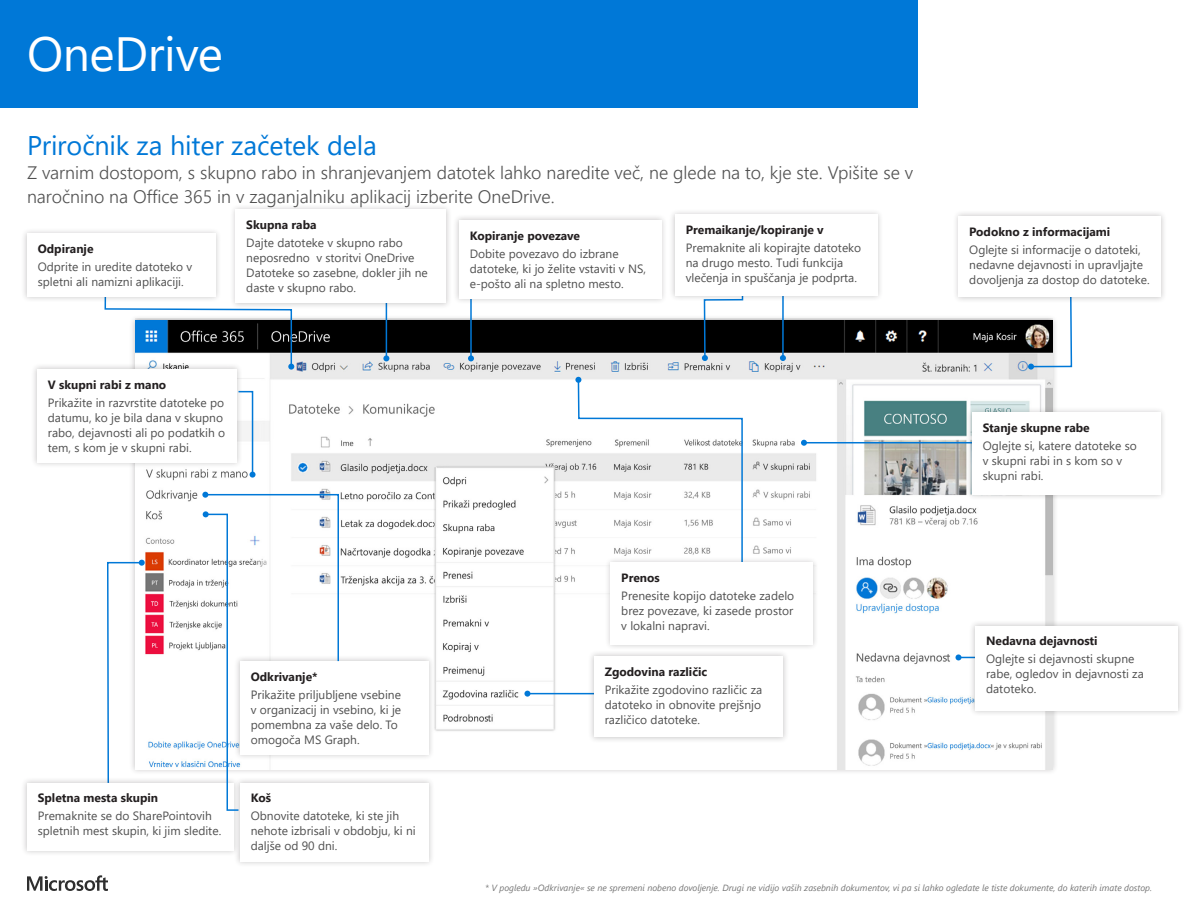
<style>
.page{position:relative;width:1188px;height:918px;background:#fff}
.page>*{position:absolute;margin:0;border:0;box-sizing:border-box;transform-origin:0 0}
.t1{font:48px "Segoe UI";letter-spacing:-.005em;color:#fff}
.Page_Head{font:27px "Segoe UI";letter-spacing:-.005em;color:#0078d7}
.Page_Subhead{font:300 18px/24px "Segoe UI";color:#505050}
.Text_Box_Copy{font:12px/15px "Segoe UI";color:#505050}
.Text_Box_Head{font:700 12px "Segoe UI";color:#231f20}
.Text_Box_Copy-2{font:italic 9px "Segoe UI";color:#767676}
</style>
<div class="page">
<div style="left:0;top:0;width:918px;height:108px;background:#0078d7"></div>
<svg style="left:27px;top:875px;width:81px;height:16px"></svg>
<div style="left:129px;top:314px;width:930px;height:462px;background:#231f20;opacity:.25"></div>
<img style="left:135px;top:320px;width:918px;height:449px">
<svg style="left:702px;top:302px;width:42px;height:59px"></svg>
<svg style="left:575px;top:377px;width:169px;height:187px"></svg>
<hr style="left:386px;top:297px;width:1px;height:61px;background:#0078d7">
<svg style="left:383px;top:355px;width:6px;height:6px"></svg>
<hr style="left:470px;top:297px;width:2px;height:61px;background:#0078d7">
<svg style="left:468px;top:355px;width:6px;height:6px"></svg>
<svg style="left:1028px;top:303px;width:45px;height:67px"></svg>
<svg style="left:104px;top:303px;width:190px;height:67px"></svg>
<hr style="left:958px;top:657px;width:38px;height:1px;background:#0078d7">
<svg style="left:956px;top:654px;width:6px;height:6px"></svg>
<hr style="left:804px;top:442px;width:186px;height:1px;background:#0078d7">
<svg style="left:801px;top:440px;width:6px;height:6px"></svg>
<hr style="left:527px;top:693px;width:79px;height:1px;background:#0078d7">
<svg style="left:524px;top:691px;width:6px;height:6px"></svg>
<hr style="left:782px;top:291px;width:2px;height:67px;background:#0078d7">
<svg style="left:780px;top:355px;width:6px;height:6px"></svg>
<div style="left:588px;top:650px;width:201px;height:93px;background:#231f20;opacity:.25"></div>
<div style="left:594px;top:656px;width:189px;height:81px;background:#fff"></div>
<div style="left:604px;top:557px;width:215px;height:94px;background:#231f20;opacity:.25"></div>
<div style="left:610px;top:563px;width:203px;height:82px;background:#fff"></div>
<div style="left:21px;top:228px;width:201px;height:75px;background:#231f20;opacity:.25"></div>
<div style="left:27px;top:234px;width:189px;height:63px;background:#fff"></div>
<div style="left:229px;top:204px;width:223px;height:105px;background:#231f20;opacity:.25"></div>
<div style="left:236px;top:210px;width:210px;height:93px;background:#fff"></div>
<div style="left:453px;top:214px;width:214px;height:91px;background:#231f20;opacity:.25"></div>
<div style="left:459px;top:220px;width:202px;height:78px;background:#fff"></div>
<div style="left:669px;top:208px;width:215px;height:94px;background:#231f20;opacity:.25"></div>
<div style="left:675px;top:214px;width:203px;height:82px;background:#fff"></div>
<div style="left:952px;top:210px;width:215px;height:93px;background:#231f20;opacity:.25"></div>
<div style="left:958px;top:216px;width:203px;height:81px;background:#fff"></div>
<div style="left:966px;top:406px;width:201px;height:95px;background:#231f20;opacity:.25"></div>
<div style="left:972px;top:413px;width:189px;height:82px;background:#fff"></div>
<div style="left:31px;top:363px;width:212px;height:105px;background:#231f20;opacity:.25"></div>
<div style="left:37px;top:369px;width:200px;height:93px;background:#fff"></div>
<div style="left:969px;top:620px;width:215px;height:97px;background:#231f20;opacity:.25"></div>
<div style="left:975px;top:626px;width:203px;height:85px;background:#fff"></div>
<svg style="left:107px;top:560px;width:38px;height:217px"></svg>
<div style="left:234px;top:777px;width:201px;height:91px;background:#231f20;opacity:.25"></div>
<div style="left:240px;top:783px;width:189px;height:78px;background:#fff"></div>
<div style="left:234px;top:655px;width:201px;height:105px;background:#231f20;opacity:.25"></div>
<div style="left:240px;top:661px;width:189px;height:93px;background:#fff"></div>
<div style="left:21px;top:777px;width:218px;height:80px;background:#231f20;opacity:.25"></div>
<div style="left:27px;top:783px;width:206px;height:67px;background:#fff"></div>
<svg style="left:237px;top:390px;width:19px;height:88px"></svg>
<svg style="left:202px;top:492px;width:138px;height:320px"></svg>
<h1 class="t1" style="left:27px;top:9px;width:197px">OneDrive</h1>
<p class="Page_Head" style="left:27px;top:120px;width:351px">Priročnik za hiter začetek dela</p>
<p class="Page_Subhead" style="left:27px;top:159px;width:888px">Z varnim dostopom, s skupno rabo in shranjevanjem datotek lahko naredite več, ne glede na to, kje ste. Vpišite se v naročnino na Office 365 in v zaganjalniku aplikacij izberite OneDrive.</p>
<p class="Text_Box_Head" style="left:38px;top:238px;width:57px">Odpiranje</p>
<p class="Text_Box_Copy" style="left:38px;top:258px;width:156px">Odprite in uredite datoteko v spletni ali namizni aplikaciji.</p>
<p class="Text_Box_Head" style="left:246px;top:214px;width:72px">Skupna raba</p>
<p class="Text_Box_Copy" style="left:246px;top:234px;width:183px">Dajte datoteke v skupno rabo neposredno v storitvi OneDrive<br>Datoteke so zasebne, dokler jih ne daste v skupno rabo.</p>
<p class="Text_Box_Head" style="left:48px;top:373px;width:120px">V skupni rabi z mano</p>
<p class="Text_Box_Copy" style="left:48px;top:394px;width:179px">Prikažite in razvrstite datoteke po datumu, ko je bila dana v skupno rabo, dejavnosti ali po podatkih o tem, s kom je v skupni rabi.</p>
<p class="Text_Box_Head" style="left:470px;top:224px;width:112px">Kopiranje povezave</p>
<p class="Text_Box_Copy" style="left:470px;top:245px;width:178px">Dobite povezavo do izbrane datoteke, ki jo želite vstaviti v NS, e-pošto ali na spletno mesto.</p>
<p class="Text_Box_Head" style="left:686px;top:218px;width:140px">Premaikanje/kopiranje v</p>
<p class="Text_Box_Copy" style="left:686px;top:239px;width:177px">Premaknite ali kopirajte datoteko na drugo mesto. Tudi funkcija vlečenja in spuščanja je podprta.</p>
<p class="Text_Box_Head" style="left:38px;top:787px;width:122px">Spletna mesta skupin</p>
<p class="Text_Box_Copy" style="left:38px;top:808px;width:185px">Premaknite se do SharePointovih spletnih mest skupin, ki jim sledite.</p>
<p class="Text_Box_Head" style="left:251px;top:665px;width:68px">Odkrivanje*</p>
<p class="Text_Box_Copy" style="left:251px;top:686px;width:152px">Prikažite priljubljene vsebine v organizacij in vsebino, ki je pomembna za vaše delo. To omogoča MS Graph.</p>
<p class="Text_Box_Head" style="left:251px;top:787px;width:22px">Koš</p>
<p class="Text_Box_Copy" style="left:251px;top:808px;width:167px">Obnovite datoteke, ki ste jih nehote izbrisali v obdobju, ki ni daljše od 90 dni.</p>
<p class="Text_Box_Head" style="left:621px;top:567px;width:40px">Prenos</p>
<p class="Text_Box_Copy" style="left:621px;top:588px;width:175px;text-align:justify">Prenesite kopijo datoteke zadelo brez povezave, ki zasede prostor v lokalni napravi.</p>
<p class="Text_Box_Head" style="left:605px;top:660px;width:104px">Zgodovina različic</p>
<p class="Text_Box_Copy" style="left:605px;top:681px;width:159px;text-align:justify">Prikažite zgodovino različic za datoteko in obnovite prejšnjo različico datoteke.</p>
<p class="Text_Box_Head" style="left:969px;top:220px;width:143px">Podokno z informacijami</p>
<p class="Text_Box_Copy" style="left:969px;top:241px;width:182px">Oglejte si informacije o datoteki, nedavne dejavnosti in upravljajte dovoljenja za dostop do datoteke.</p>
<p class="Text_Box_Head" style="left:983px;top:417px;width:108px">Stanje skupne rabe</p>
<p class="Text_Box_Copy" style="left:983px;top:437px;width:156px">Oglejte si, katere datoteke so v skupni rabi in s kom so v skupni rabi.</p>
<p class="Text_Box_Head" style="left:986px;top:630px;width:113px">Nedavna dejavnosti</p>
<p class="Text_Box_Copy" style="left:986px;top:651px;width:159px">Oglejte si dejavnosti skupne rabe, ogledov in dejavnosti za datoteko.</p>
<p class="Text_Box_Copy-2" style="left:485px;top:881px;width:668px">* V pogledu »Odkrivanje« se ne spremeni nobeno dovoljenje. Drugi ne vidijo vaših zasebnih dokumentov, vi pa si lahko ogledate le tiste dokumente, do katerih imate dostop.</p>
</div>
